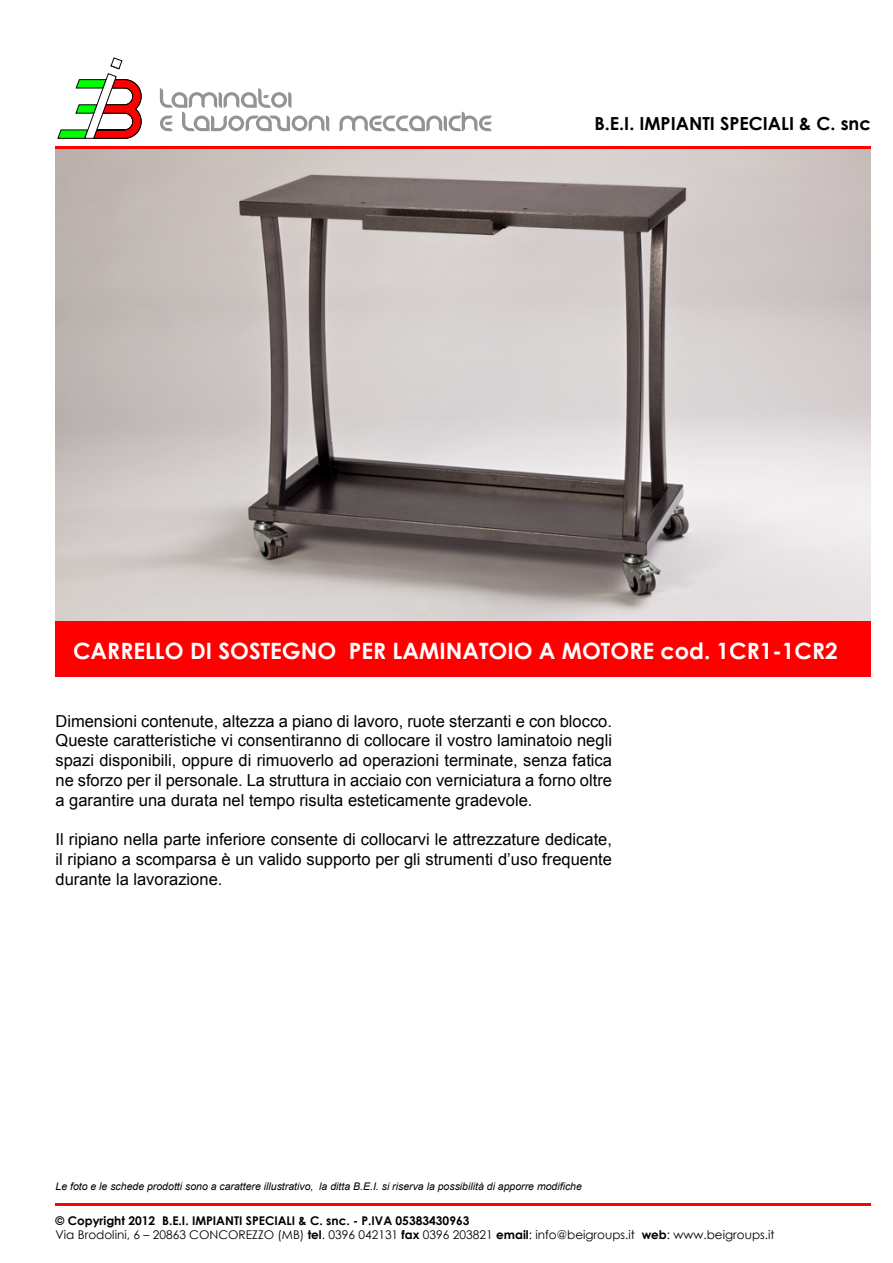
<style>
.page{position:relative;width:893px;height:1263px;background:#fff}
.page>*{position:absolute;margin:0;border:0;box-sizing:border-box;transform-origin:0 0}
.t1{font:700 22.5px "Century Gothic";color:#fff}
.t2{font:700 18px "Century Gothic";color:#000}
.t3{font:16.5px/19.8px "Arial";color:#000;text-align:justify}
.t4{font:12px/14.4px "Century Gothic";color:#000}
.t5{font:italic 10.5px "Arial";color:#000}
.s1{font-weight:700}
</style>
<div class="page">
<img style="left:55px;top:148px;width:816px;height:473px">
<svg style="left:57px;top:57px;width:85px;height:82px"></svg>
<hr style="left:55px;top:146px;width:816px;height:2px;background:#f00">
<hr style="left:55px;top:1203px;width:816px;height:2px;background:#f00">
<div style="left:55px;top:621px;width:816px;height:55px;background:#f00"></div>
<svg style="left:160px;top:88px;width:169px;height:43px"></svg>
<svg style="left:339px;top:112px;width:152px;height:19px"></svg>
<p class="t2" style="left:594px;top:110px;width:278px">B.E.I. IMPIANTI SPECIALI &amp; C. snc</p>
<h1 class="t1" style="left:73px;top:633px;width:766px">CARRELLO DI SOSTEGNO PER LAMINATOIO A MOTORE cod. 1CR1-1CR2</h1>
<p class="t3" style="left:55px;top:711px;width:558px">Dimensioni contenute, altezza a piano di lavoro, ruote sterzanti e con blocco.<br>Queste caratteristiche vi consentiranno di collocare il vostro laminatoio negli spazi disponibili, oppure di rimuoverlo ad operazioni terminate, senza fatica ne sforzo per il personale. La struttura in acciaio con verniciatura a forno oltre a garantire una durata nel tempo risulta esteticamente gradevole.</p>
<p class="t3" style="left:55px;top:829px;width:558px">Il ripiano nella parte inferiore consente di collocarvi le attrezzature dedicate, il ripiano a scomparsa è un valido supporto per gli strumenti d’uso frequente durante la lavorazione.</p>
<p class="t5" style="left:55px;top:1180px;width:528px">Le foto e le schede prodotti sono a carattere illustrativo, la ditta B.E.I. si riserva la possibilità di apporre modifiche</p>
<p class="t4" style="left:55px;top:1213px;width:721px"><span class="s1">© Copyright 2012 B.E.I. IMPIANTI SPECIALI &amp; C. snc. - P.IVA 05383430963<br></span>Via Brodolini, 6 – 20863 CONCOREZZO (MB) <span class="s1">tel</span>. 0396 042131 <span class="s1">fax</span> 0396 203821 <span class="s1">email</span>: info@beigroups.it <span class="s1">web</span>: www.beigroups.it</p>
</div>
